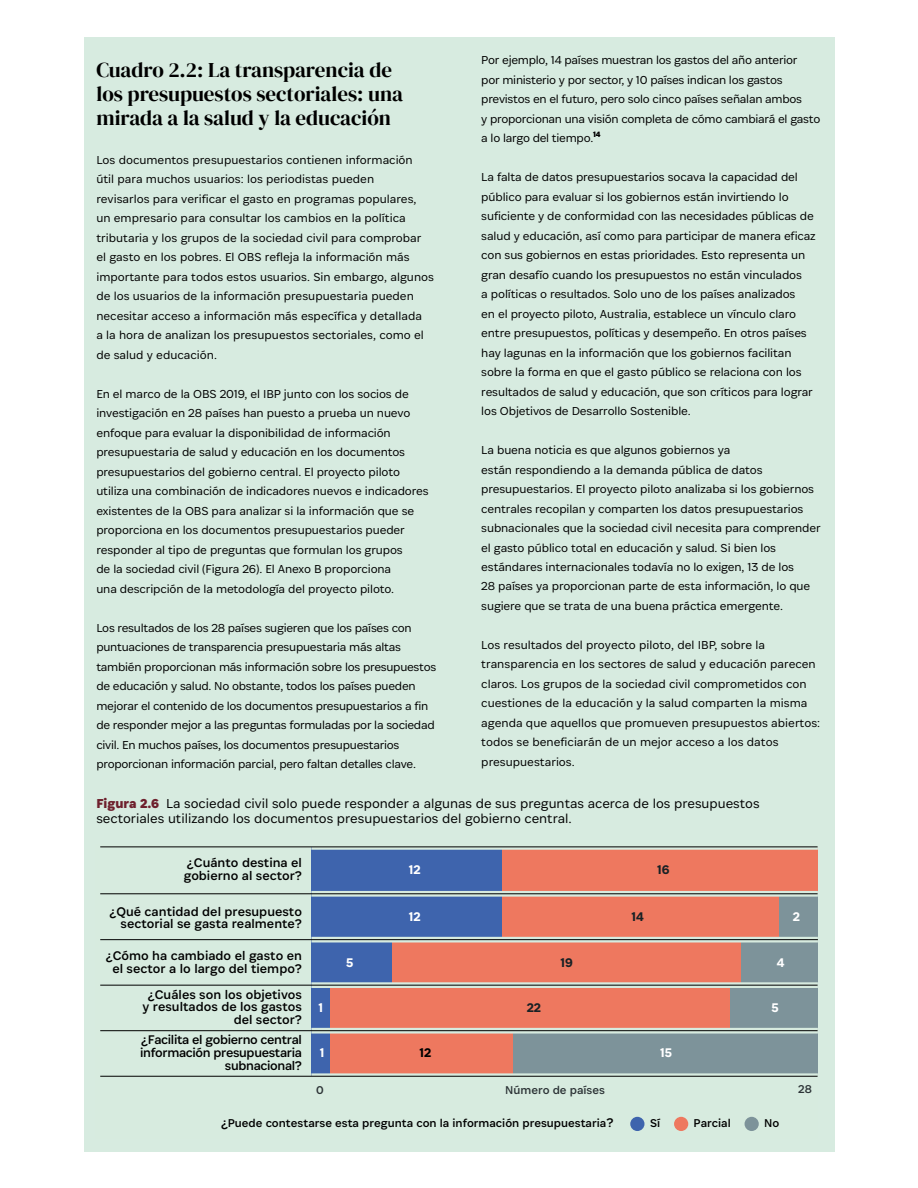
<style>
.page{position:relative;width:918px;height:1188px;background:#fff}
.page>*{position:absolute;margin:0;border:0;box-sizing:border-box;transform-origin:0 0}
.t1{font:21px/24px "DM Serif Display";color:#000}
.t2{font:300 13.8px/15.8px "Associate Sans";color:#000}
.t3{font:13.35px/12.8px "Associate Sans";color:#000;text-align:right}
.t4{font:13.35px/12.8px "Associate Sans";letter-spacing:-.025em;color:#000;text-align:right}
.t5{font:500 13.35px "Associate Sans";color:#fff}
.t6{font:500 13.35px "Associate Sans";color:#182125}
.t7{font:500 13.35px "Associate Sans";color:#000}
.t8{font:300 12.3px/19.5px "Associate Sans";letter-spacing:-.01em;color:#000}
.t9{font:12.15px "Associate Sans";color:#000}
.t10{font:12.15px "Associate Sans";color:#2c3336}
.s1{font-weight:700;color:#6e202d}
.s2{font-size:13.35px}
</style>
<div class="page">
<div style="left:84px;top:37px;width:750px;height:1115px;background:#d7ebe0"></div>
<div style="left:501px;top:894px;width:279px;height:45px;background:#ee785f"></div>
<div style="left:780px;top:894px;width:38px;height:45px;background:#7d939a"></div>
<div style="left:741px;top:940px;width:77px;height:45px;background:#7d939a"></div>
<div style="left:501px;top:847px;width:317px;height:46px;background:#ee785f"></div>
<div style="left:311px;top:1031px;width:19px;height:45px;background:#3e64ad"></div>
<div style="left:330px;top:1031px;width:183px;height:45px;background:#ee785f"></div>
<div style="left:513px;top:1031px;width:305px;height:45px;background:#7d939a"></div>
<div style="left:311px;top:985px;width:19px;height:46px;background:#3e64ad"></div>
<div style="left:330px;top:985px;width:400px;height:46px;background:#ee785f"></div>
<div style="left:730px;top:985px;width:88px;height:46px;background:#7d939a"></div>
<div style="left:311px;top:940px;width:81px;height:45px;background:#3e64ad"></div>
<div style="left:392px;top:940px;width:349px;height:45px;background:#ee785f"></div>
<div style="left:311px;top:894px;width:190px;height:45px;background:#3e64ad"></div>
<svg style="left:311px;top:1028px;width:507px;height:6px;background:#c9d8cd"></svg>
<hr style="left:100px;top:1030px;width:718px;height:1px;background:#000">
<svg style="left:311px;top:1073px;width:507px;height:3px;background:#bdc9bf"></svg>
<hr style="left:100px;top:1076px;width:718px;height:1px;background:#000">
<div style="left:311px;top:847px;width:190px;height:46px;background:#3e64ad"></div>
<svg style="left:311px;top:891px;width:507px;height:6px;background:#c6d4cb"></svg>
<hr style="left:100px;top:893px;width:718px;height:1px;background:#000">
<svg style="left:311px;top:937px;width:507px;height:6px;background:#cdd7cd"></svg>
<hr style="left:100px;top:939px;width:718px;height:1px;background:#000">
<svg style="left:311px;top:846px;width:507px;height:4px;background:#a5aea7"></svg>
<hr style="left:100px;top:847px;width:718px;height:1px;background:#000">
<svg style="left:311px;top:982px;width:507px;height:6px;background:#c6d3c8"></svg>
<hr style="left:100px;top:985px;width:718px;height:1px;background:#000">
<div style="left:630px;top:1117px;width:14px;height:14px;background:#3e64ad;border-radius:50%"></div>
<div style="left:674px;top:1117px;width:14px;height:14px;background:#ee785f;border-radius:50%"></div>
<div style="left:745px;top:1117px;width:14px;height:14px;background:#7d939a;border-radius:50%"></div>
<h1 class="t1" style="left:96px;top:58px;width:308px">Cuadro 2.2: La transparencia de los presupuestos sectoriales: una mirada a la salud y la educación</h1>
<p class="t8" style="left:96px;top:150px;width:339px">Los documentos presupuestarios contienen información<br>útil para muchos usuarios: los periodistas pueden<br>revisarlos para verificar el gasto en programas populares,<br>un empresario para consultar los cambios en la política tributaria y los grupos de la sociedad civil para comprobar el gasto en los pobres. El OBS refleja la información más importante para todos estos usuarios. Sin embargo, algunos de los usuarios de la información presupuestaria pueden necesitar acceso a información más específica y detallada<br>a la hora de analizan los presupuestos sectoriales, como el de salud y educación.</p>
<p class="t8" style="left:96px;top:384px;width:334px">En el marco de la OBS 2019, el IBP junto con los socios de investigación en 28 países han puesto a prueba un nuevo enfoque para evaluar la disponibilidad de información presupuestaria de salud y educación en los documentos presupuestarios del gobierno central. El proyecto piloto utiliza una combinación de indicadores nuevos e indicadores existentes de la OBS para analizar si la información que se proporciona en los documentos presupuestarios pueder responder al tipo de preguntas que formulan los grupos<br>de la sociedad civil (Figura 26). El Anexo B proporciona<br>una descripción de la metodología del proyecto piloto.</p>
<p class="t8" style="left:96px;top:618px;width:341px">Los resultados de los 28 países sugieren que los países con puntuaciones de transparencia presupuestaria más altas también proporcionan más información sobre los presupuestos de educación y salud. No obstante, todos los países pueden mejorar el contenido de los documentos presupuestarios a fin de responder mejor a las preguntas formuladas por la sociedad civil. En muchos países, los documentos presupuestarios proporcionan información parcial, pero faltan detalles clave.</p>
<p class="t8" style="left:481px;top:50px;width:341px">Por ejemplo, 14 países muestran los gastos del año anterior<br>por ministerio y por sector, y 10 países indican los gastos previstos en el futuro, pero solo cinco países señalan ambos<br>y proporcionan una visión completa de cómo cambiará el gasto a lo largo del tiempo.<sup>14</sup></p>
<p class="t8" style="left:481px;top:167px;width:336px">La falta de datos presupuestarios socava la capacidad del público para evaluar si los gobiernos están invirtiendo lo suficiente y de conformidad con las necesidades públicas de salud y educación, así como para participar de manera eficaz con sus gobiernos en estas prioridades. Esto representa un gran desafío cuando los presupuestos no están vinculados<br>a políticas o resultados. Solo uno de los países analizados<br>en el proyecto piloto, Australia, establece un vínculo claro entre presupuestos, políticas y desempeño. En otros países hay lagunas en la información que los gobiernos facilitan sobre la forma en que el gasto público se relaciona con los resultados de salud y educación, que son críticos para lograr los Objetivos de Desarrollo Sostenible.</p>
<p class="t8" style="left:481px;top:440px;width:341px">La buena noticia es que algunos gobiernos ya<br>están respondiendo a la demanda pública de datos presupuestarios. El proyecto piloto analizaba si los gobiernos centrales recopilan y comparten los datos presupuestarios subnacionales que la sociedad civil necesita para comprender el gasto público total en educación y salud. Si bien los estándares internacionales todavía no lo exigen, 13 de los<br>28 países ya proporcionan parte de esta información, lo que sugiere que se trata de una buena práctica emergente.</p>
<p class="t8" style="left:481px;top:635px;width:340px">Los resultados del proyecto piloto, del IBP, sobre la transparencia en los sectores de salud y educación parecen claros. Los grupos de la sociedad civil comprometidos con cuestiones de la educación y la salud comparten la misma agenda que aquellos que promueven presupuestos abiertos: todos se beneficiarán de un mejor acceso a los datos presupuestarios.</p>
<p class="t2" style="left:96px;top:795px;width:665px"><span class="s1">Figura 2.6</span> La sociedad civil solo puede responder a algunas de sus preguntas acerca de los presupuestos sectoriales utilizando los documentos presupuestarios del gobierno central.</p>
<p class="t3" style="left:184px;top:856px;width:120px;text-align:left">¿Cuánto destina el gobierno al sector?</p>
<p class="t3" style="left:109px;top:905px;width:194px">¿Qué cantidad del presupuesto sectorial se gasta realmente?</p>
<p class="t3" style="left:106px;top:949px;width:198px;text-align:center">¿Cómo ha cambiado el gasto en el sector a lo largo del tiempo?</p>
<p class="t3" style="left:143px;top:988px;width:161px">¿Cuáles son los objetivos y resultados de los gastos del sector?</p>
<p class="t4" style="left:140px;top:1033px;width:163px">¿Facilita el gobierno central información presupuestaria subnacional?</p>
<p class="t5" style="left:409px;top:861px;width:13px">12</p>
<p class="t6" style="left:657px;top:861px;width:14px">16</p>
<p class="t5" style="left:409px;top:908px;width:13px">12</p>
<p class="t6" style="left:632px;top:908px;width:14px">14</p>
<p class="t5" style="left:793px;top:908px;width:9px">2</p>
<p class="t5" style="left:346px;top:954px;width:9px">5</p>
<p class="t6" style="left:560px;top:954px;width:14px">19</p>
<p class="t5" style="left:777px;top:954px;width:9px">4</p>
<p class="t5" style="left:319px;top:999px;width:6px">1</p>
<p class="t6" style="left:527px;top:999px;width:16px">22</p>
<p class="t5" style="left:772px;top:999px;width:9px">5</p>
<p class="t5" style="left:320px;top:1044px;width:6px">1</p>
<p class="t7" style="left:420px;top:1044px;width:13px">12</p>
<p class="t5" style="left:660px;top:1044px;width:13px">15</p>
<p class="t10" style="left:316px;top:1082px;width:9px">0</p>
<p class="t10" style="left:505px;top:1082px;width:101px">Número de países</p>
<p class="t10" style="left:798px;top:1081px;width:15px">28</p>
<p class="t9" style="left:221px;top:1116px;width:394px"><span class="s2">¿</span>Puede contestarse esta pregunta con la información presupuestaria<span class="s2">?</span></p>
<p class="t9" style="left:650px;top:1116px;width:12px">Sí</p>
<p class="t9" style="left:694px;top:1116px;width:39px">Parcial</p>
<p class="t9" style="left:764px;top:1116px;width:17px">No</p>
</div>
